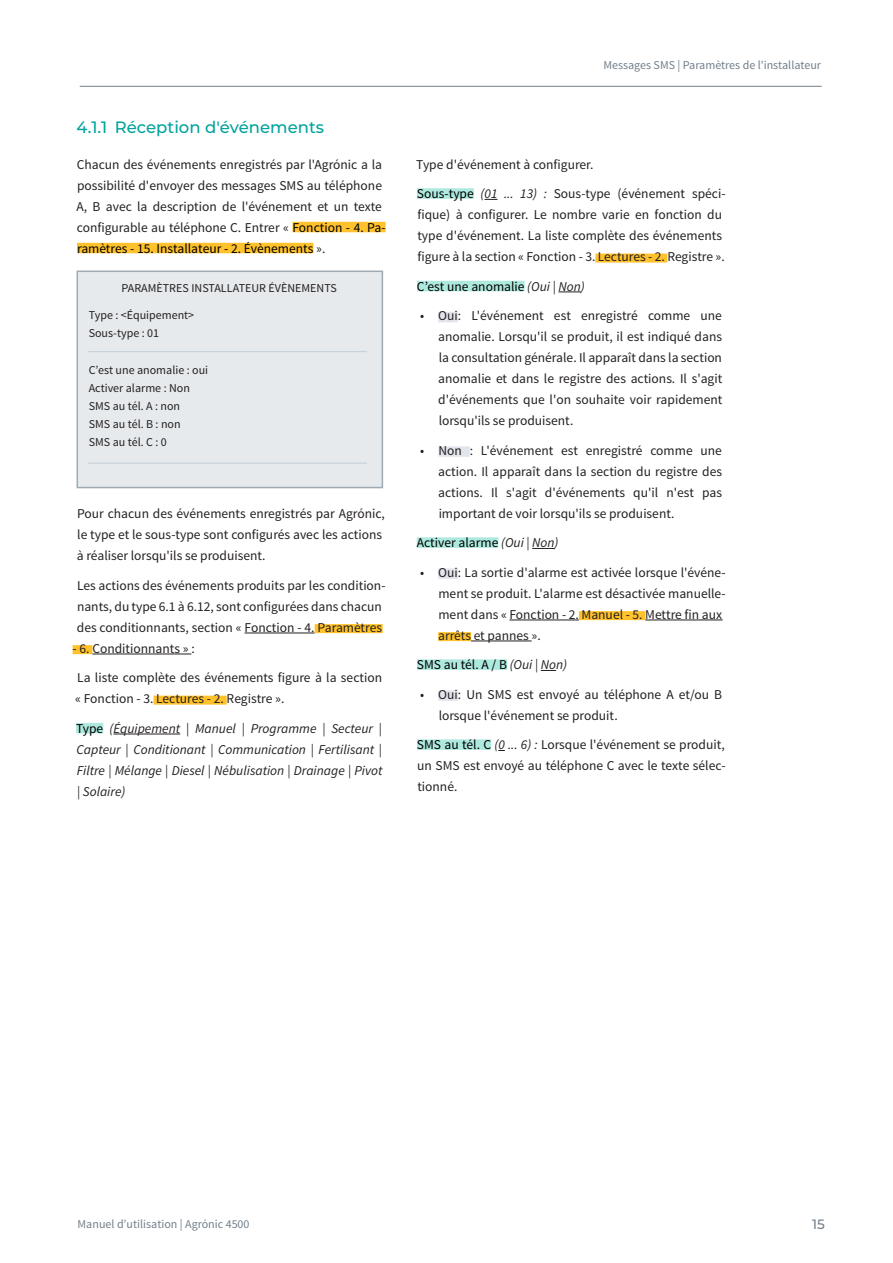
<style>
.page{position:relative;width:893px;height:1263px;background:#fff}
.page>*{position:absolute;margin:0;border:0;box-sizing:border-box;transform-origin:0 0}
.t1{font:500 16.5px "Montserrat";color:#00a39d}
.t2{font:13.5px/21px "Source Sans Pro";color:#231f20}
.t3{font:italic 13.5px/21px "Source Sans Pro";color:#231f20}
.t4{font:13.5px "Source Sans Pro";color:#000}
.t5{font:500 13.5px "Montserrat";color:#727f8a}
.t6{font:12px/18px "Source Sans Pro";color:#231f20}
.t7{font:12px "Source Sans Pro";color:#727f8a}
.s1{color:#000}
.s2{font-style:normal}
.s3{font-style:normal;color:#000}
.s4{font-style:italic}
.s5{font-style:italic;color:#231f20}
</style>
<div class="page">
<hr style="left:80px;top:86px;width:742px;height:1px;background:#727f8a">
<div style="left:292px;top:222px;width:94px;height:10px;background:#ffc22c"></div>
<div style="left:77px;top:243px;width:236px;height:10px;background:#ffc22c"></div>
<hr style="left:245px;top:633px;width:70px;height:1px;background:#231f20">
<div style="left:315px;top:624px;width:68px;height:9px;background:#ffc22c"></div>
<div style="left:73px;top:645px;width:19px;height:9px;background:#ffc22c"></div>
<hr style="left:92px;top:654px;width:99px;height:1px;background:#231f20">
<div style="left:153px;top:696px;width:74px;height:9px;background:#ffc22c"></div>
<div style="left:76px;top:723px;width:27px;height:10px;background:#ade9de"></div>
<hr style="left:113px;top:734px;width:67px;height:1px;background:#231f20">
<div style="left:77px;top:271px;width:306px;height:217px;background:#e6eaec;border:2px solid #9faab2"></div>
<hr style="left:88px;top:351px;width:279px;height:1px;background:#c4cfd9">
<hr style="left:88px;top:463px;width:279px;height:1px;background:#c4cfd9">
<div style="left:417px;top:188px;width:57px;height:11px;background:#ade9de"></div>
<svg style="left:485px;top:199px;width:13px;height:1px"></svg>
<div style="left:595px;top:254px;width:72px;height:9px;background:#ffc22c"></div>
<div style="left:417px;top:281px;width:108px;height:10px;background:#ade9de"></div>
<svg style="left:558px;top:292px;width:23px;height:1px"></svg>
<div style="left:438px;top:312px;width:20px;height:10px;background:#e3e5ed"></div>
<div style="left:439px;top:446px;width:31px;height:11px;background:#e3e5ed"></div>
<div style="left:417px;top:537px;width:81px;height:11px;background:#ade9de"></div>
<svg style="left:532px;top:548px;width:23px;height:1px"></svg>
<div style="left:438px;top:568px;width:20px;height:11px;background:#e3e5ed"></div>
<hr style="left:509px;top:620px;width:70px;height:1px;background:#231f20">
<div style="left:579px;top:611px;width:66px;height:9px;background:#ffc22c"></div>
<hr style="left:645px;top:620px;width:78px;height:1px;background:#231f20">
<div style="left:438px;top:632px;width:33px;height:9px;background:#ffc22c"></div>
<hr style="left:471px;top:641px;width:61px;height:1px;background:#231f20">
<div style="left:417px;top:659px;width:90px;height:11px;background:#ade9de"></div>
<svg style="left:541px;top:670px;width:15px;height:1px"></svg>
<div style="left:438px;top:690px;width:20px;height:11px;background:#e3e5ed"></div>
<div style="left:417px;top:739px;width:74px;height:11px;background:#ade9de"></div>
<p class="t1" style="left:77px;top:116px;width:249px">4.1.1 Réception d'événements</p>
<p class="t2" style="left:77px;top:154px;width:310px">Chacun des événements enregistrés par l'Agrónic a la possibilité d'envoyer des messages SMS au téléphone A, B avec la description de l'événement et un texte configurable au téléphone C. Entrer « <span class="s1">Fonction - 4. Pa&shy;ramètres - 15. Installateur - 2. Évènements</span> ».</p>
<p class="t6" style="left:122px;top:280px;width:217px">PARAMÈTRES INSTALLATEUR ÉVÈNEMENTS</p>
<p class="t6" style="left:89px;top:307px;width:107px">Type : &lt;Équipement&gt;<br>Sous-type : 01</p>
<p class="t6" style="left:89px;top:361px;width:121px">C’est une anomalie : oui<br>Activer alarme : Non<br>SMS au tél. A : non<br>SMS au tél. B : non<br>SMS au tél. C : 0</p>
<p class="t2" style="left:77px;top:503px;width:310px">Pour chacun des événements enregistrés par Agrónic, le type et le sous-type sont configurés avec les actions à réaliser lorsqu'ils se produisent.</p>
<p class="t2" style="left:77px;top:575px;width:310px">Les actions des événements produits par les condition&shy;nants, du type 6.1 à 6.12, sont configurées dans chacun des conditionnants, section « Fonction - 4. Paramètres</p>
<p class="t2" style="left:77px;top:634px;width:306px;line-height:29.5px;text-indent:-4px">- 6. Conditionnants » :<br>La liste complète des événements figure à la section</p>
<p class="t3" style="left:75px;top:684px;width:308px;line-height:29.5px"><span class="s2">« Fonction - 3. Lectures - 2. Registre ».<br></span><span class="s3">Type</span> (Équipement | Manuel | Programme | Secteur |</p>
<p class="t3" style="left:77px;top:739px;width:307px;text-align:justify">Capteur | Conditionant | Communication | Fertilisant | Filtre | Mélange | Diesel | Nébulisation | Drainage | Pivot | Solaire)</p>
<p class="t7" style="left:603px;top:57px;width:219px">Messages SMS | Paramètres de l'installateur</p>
<p class="t2" style="left:416px;top:149px;width:311px;line-height:29.5px">Type d'événement à configurer.<br><span class="s1">Sous-type</span> <span class="s4">(01 ... 13) :</span> Sous-type (événement spéci-</p>
<p class="t2" style="left:417px;top:204px;width:309px">fique) à configurer. Le nombre varie en fonction du type d'événement. La liste complète des événements figure à la section « Fonction - 3. Lectures - 2. Registre ».</p>
<p class="t4" style="left:417px;top:278px;width:169px">C’est une anomalie <span class="s5">(Oui | Non)</span></p>
<p class="t2" style="left:438px;top:305px;width:286px;text-align:justify;text-indent:-18px">• Oui: L'événement est enregistré comme une anomalie. Lorsqu'il se produit, il est indiqué dans la consultation générale. Il apparaît dans la section anomalie et dans le registre des actions. Il s'agit d'événements que l'on souhaite voir rapidement lorsqu'ils se produisent.</p>
<p class="t2" style="left:438px;top:440px;width:285px;text-align:justify;text-indent:-18px">• Non : L'événement est enregistré comme une action. Il apparaît dans la section du registre des actions. Il s'agit d'événements qu'il n'est pas important de voir lorsqu'ils se produisent.</p>
<p class="t4" style="left:417px;top:534px;width:143px">Activer alarme <span class="s5">(Oui | Non)</span></p>
<p class="t2" style="left:438px;top:562px;width:289px;text-indent:-18px">• Oui: La sortie d'alarme est activée lorsque l'événe&shy;ment se produit. L'alarme est désactivée manuelle&shy;ment dans « Fonction - 2. Manuel - 5. Mettre fin aux arrêts et pannes ».</p>
<p class="t4" style="left:417px;top:656px;width:152px">SMS au tél. A / B <span class="s5">(Oui | Non)</span></p>
<p class="t2" style="left:439px;top:684px;width:285px;text-indent:-19px">• Oui: Un SMS est envoyé au téléphone A et/ou B lorsque l'événement se produit.</p>
<p class="t2" style="left:417px;top:734px;width:310px;text-align:justify"><span class="s1">SMS au tél. C</span> <span class="s4">(0 ... 6) :</span> Lorsque l'événement se produit, un SMS est envoyé au téléphone C avec le texte sélec&shy;tionné.</p>
<p class="t7" style="left:78px;top:1217px;width:173px">Manuel d’utilisation | Agrónic 4500</p>
<p class="t5" style="left:812px;top:1215px;width:14px">15</p>
</div>
